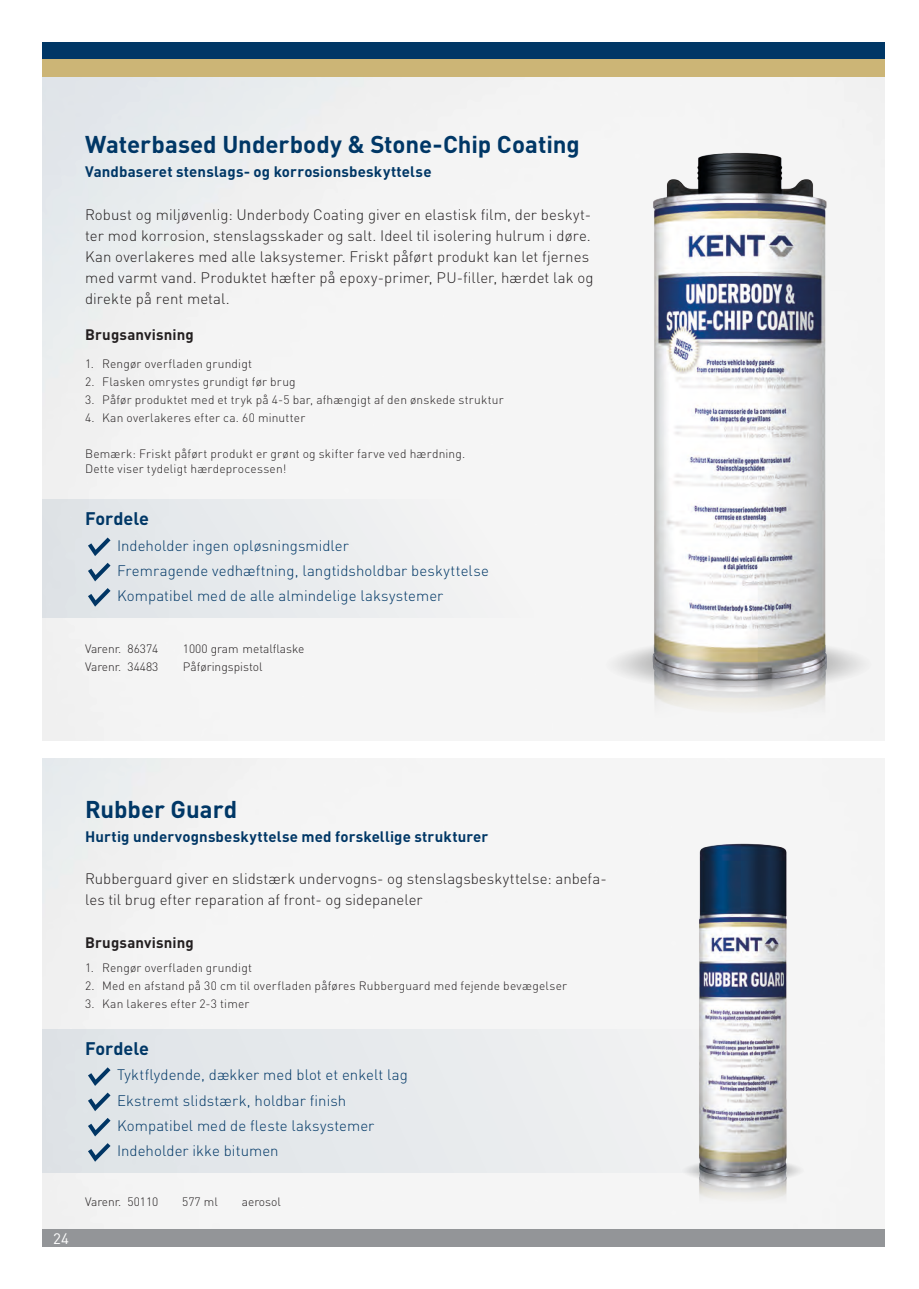
<style>
.page{position:relative;width:919px;height:1289px;background:#fff}
.page>*{position:absolute;margin:0;border:0;box-sizing:border-box;transform-origin:0 0}
.t1{font:700 24px "DIN";color:#003766}
.t2{font:700 18px "DIN";color:#003766}
.t3{font:300 15px/21px "DIN";letter-spacing:.005em;color:#231f20}
.t4{font:300 15px/25.2px "DIN";letter-spacing:.005em;color:#003766}
.t5{font:300 15px/21px "DIN Pro";color:#231f20}
.t6{font:700 15px "DIN Pro";letter-spacing:.01em;color:#003766}
.t7{font:700 15px "DIN";letter-spacing:.01em;color:#231f20}
.t8{font:15px "DIN Pro";color:#fff}
.t9{font:300 12px/15px "DIN";letter-spacing:.015em;color:#231f20}
</style>
<div class="page">
<img style="left:556px;top:676px;width:329px;height:554px">
<img style="left:575px;top:143px;width:310px;height:597px">
<div style="left:43px;top:499px;width:490px;height:119px;background:#e9ecee"></div>
<svg style="left:88px;top:537px;width:22px;height:19px"></svg>
<svg style="left:88px;top:563px;width:22px;height:18px"></svg>
<svg style="left:88px;top:588px;width:22px;height:18px"></svg>
<svg style="left:43px;top:1029px;width:841px;height:144px;fill:#e7eaed"></svg>
<svg style="left:88px;top:1067px;width:22px;height:18px"></svg>
<svg style="left:88px;top:1092px;width:22px;height:19px"></svg>
<svg style="left:88px;top:1117px;width:22px;height:19px"></svg>
<svg style="left:88px;top:1143px;width:22px;height:18px"></svg>
<div style="left:43px;top:42px;width:841px;height:18px;background:#003766"></div>
<div style="left:43px;top:1229px;width:841px;height:17px;background:#939598"></div>
<div style="left:43px;top:60px;width:841px;height:17px;background:#ccb576"></div>
<h1 class="t1" style="left:85px;top:129px;width:496px">Waterbased Underbody &amp; Stone-Chip Coating</h1>
<p class="t6" style="left:85px;top:162px;width:348px">Vandbaseret stenslags- og korrosionsbeskyttelse</p>
<p class="t3" style="left:85px;top:203px;width:510px">Robust og miljøvenlig: Underbody Coating giver en elastisk film, der beskyt&shy;ter mod korrosion, stenslagsskader og salt. Ideel til isolering hulrum i døre.<br>Kan overlakeres med alle laksystemer. Friskt påført produkt kan let fjernes med varmt vand. Produktet hæfter på epoxy-primer, PU-filler, hærdet lak og direkte på rent metal.</p>
<p class="t7" style="left:85px;top:325px;width:110px">Brugsanvisning</p>
<p class="t9" style="left:85px;top:356px;width:168px">1. Rengør overfladen grundigt</p>
<p class="t9" style="left:85px;top:374px;width:212px">2. Flasken omrystes grundigt før brug</p>
<p class="t9" style="left:85px;top:392px;width:420px">3. Påfør produktet med et tryk på 4-5 bar, afhængigt af den ønskede struktur</p>
<p class="t9" style="left:85px;top:410px;width:222px">4. Kan overlakeres efter ca. 60 minutter</p>
<p class="t9" style="left:85px;top:445px;width:382px">Bemærk: Friskt påført produkt er grønt og skifter farve ved hærdning.<br>Dette viser tydeligt hærdeprocessen!</p>
<h2 class="t2" style="left:85px;top:507px;width:66px">Fordele</h2>
<p class="t4" style="left:117px;top:532px;width:373px">Indeholder ingen opløsningsmidler<br>Fremragende vedhæftning, langtidsholdbar beskyttelse<br>Kompatibel med de alle almindelige laksystemer</p>
<p class="t9" style="left:85px;top:641px;width:75px">Varenr. 86374</p>
<p class="t9" style="left:183px;top:641px;width:123px">1000 gram metalflaske</p>
<p class="t9" style="left:85px;top:659px;width:75px">Varenr. 34483</p>
<p class="t9" style="left:183px;top:659px;width:81px">Påføringspistol</p>
<p class="t8" style="left:53px;top:1227px;width:17px">24</p>
<h1 class="t1" style="left:85px;top:793px;width:154px">Rubber Guard</h1>
<p class="t6" style="left:85px;top:826px;width:405px">Hurtig undervognsbeskyttelse med forskellige strukturer</p>
<p class="t5" style="left:85px;top:867px;width:523px">Rubberguard giver en slidstærk undervogns- og stenslagsbeskyttelse: anbefa&shy;les til brug efter reparation af front- og sidepaneler</p>
<p class="t7" style="left:85px;top:932px;width:110px">Brugsanvisning</p>
<p class="t9" style="left:85px;top:959px;width:168px">1. Rengør overfladen grundigt</p>
<p class="t9" style="left:85px;top:977px;width:483px">2. Med en afstand på 30 cm til overfladen påføres Rubberguard med fejende bevægelser</p>
<p class="t9" style="left:85px;top:995px;width:166px">3. Kan lakeres efter 2-3 timer</p>
<h2 class="t2" style="left:85px;top:1036px;width:66px">Fordele</h2>
<p class="t4" style="left:117px;top:1062px;width:292px">Tyktflydende, dækker med blot et enkelt lag Ekstremt slidstærk, holdbar finish Kompatibel med de fleste laksystemer Indeholder ikke bitumen</p>
<p class="t9" style="left:85px;top:1193px;width:75px">Varenr. 50110</p>
<p class="t9" style="left:182px;top:1193px;width:37px">577 ml</p>
<p class="t9" style="left:242px;top:1193px;width:41px">aerosol</p>
</div>
